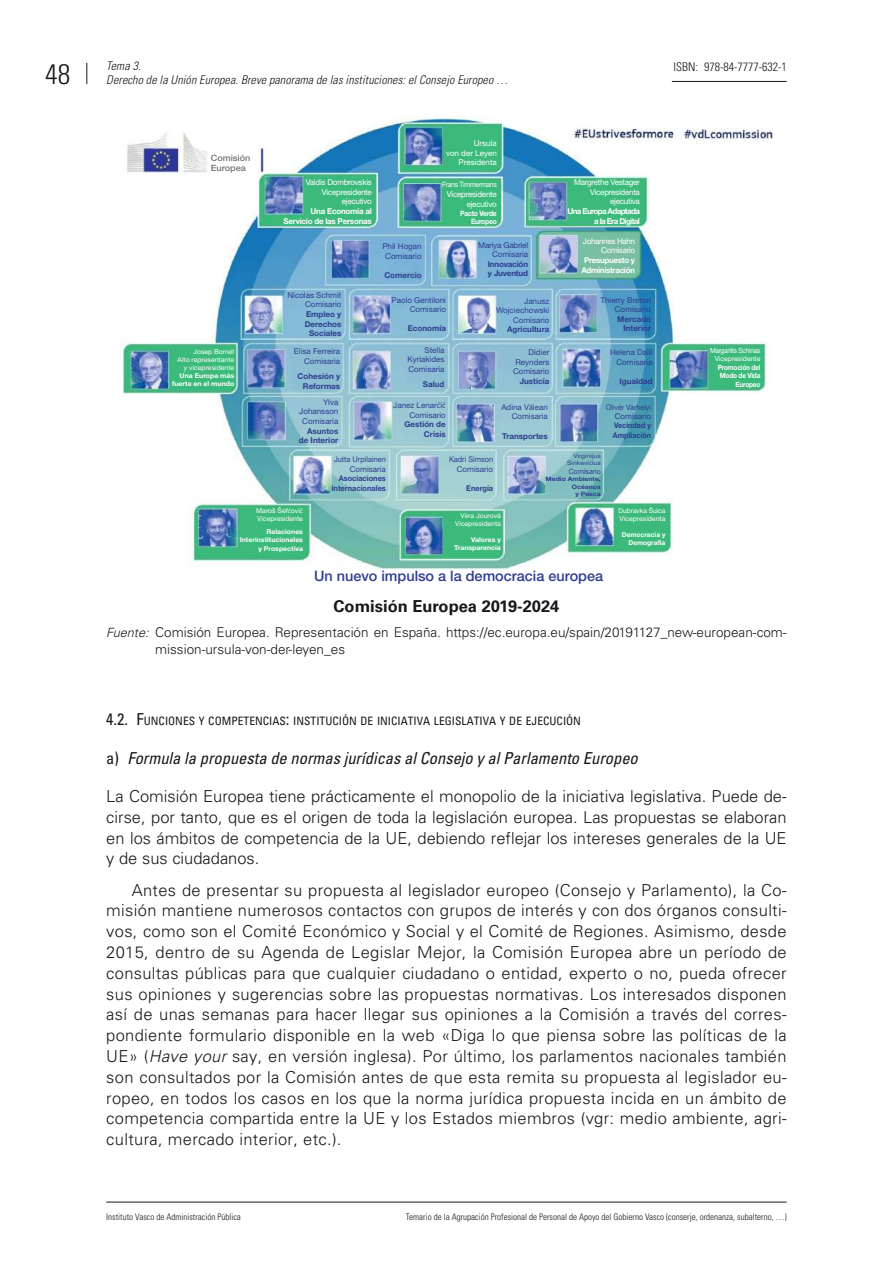
<style>
.page{position:relative;width:893px;height:1263px;background:#fff}
.page>*{position:absolute;margin:0;border:0;box-sizing:border-box;transform-origin:0 0}
.t1{font:300 condensed 28.2px "Univers LT Std";color:#1a171c}
.t2{font:300 16.5px/20.9px "Univers LT Std";letter-spacing:.01em;color:#1a171c;text-align:justify}
.t3{font:italic condensed 16.5px "Univers LT Std";color:#1a171c}
.t4{font:700 16.5px "Univers LT Std";color:#1a171c}
.t5{font:500 14.4px "Helvetica Neue LT Std";color:#303d8e}
.t6{font:300 13.5px/16.8px "Univers LT Std";color:#1a171c}
.t7{font:italic 300 condensed 12px/14.4px "Univers LT Std";letter-spacing:.01em;color:#1a171c}
.t8{font:300 condensed 12px "Univers LT Std";color:#1a171c}
.t9{font:condensed 11.55px "Univers LT Std";color:#1a171c}
.t10{font:300 condensed 9px "Univers LT Std";color:#1a171c}
.t11{font:500 8.7px/10.4px "Helvetica Neue LT Std";color:#737172;scale:1.05 1}
.t12{font:7.95px/9.6px "Helvetica Neue LT Std";color:#2c3d8d;text-align:right}
.t13{font:700 7.95px/9.6px "Helvetica Neue LT Std";color:#2c3d8d;text-align:right}
.t14{font:7.95px/9.6px "Helvetica Neue LT Std";letter-spacing:-.03em;color:#fff;text-align:right}
.t15{font:700 7.95px/9.6px "Helvetica Neue LT Std";letter-spacing:-.04em;color:#fff;text-align:center}
.t16{font:700 7.95px/9.6px "Helvetica Neue LT Std";letter-spacing:-.08em;color:#fff;text-align:right}
.t17{font:7.95px/9.6px "Helvetica Neue LT Std";color:#fff;text-align:right}
.t18{font:7.95px/9.6px "Helvetica Neue LT Std";letter-spacing:-.02em;color:#2c3d8d;text-align:right}
.t19{font:700 7.95px/9.6px "Helvetica Neue LT Std";letter-spacing:-.02em;color:#2c3d8d}
.t20{font:700 7.8px/9.4px "Helvetica Neue LT Std";color:#2c3d8d;text-align:right;scale:.94 1}
.t21{font:7.8px "Helvetica Neue LT Std";color:#2c3d8d;scale:.94 1}
.t22{font:700 7.8px/9.3px "Helvetica Neue LT Std";color:#2c3d8d;scale:.92 1}
.t23{font:7.8px "Helvetica Neue LT Std";color:#2c3d8d;scale:.92 1}
.t24{font:7.5px "Helvetica Neue LT Std";color:#2c3d8d;scale:.94 1}
.t25{font:700 7.35px/8.9px "Helvetica Neue LT Std";letter-spacing:-.03em;color:#fff;text-align:right;scale:.9 1}
.t26{font:7.35px "Helvetica Neue LT Std";letter-spacing:-.03em;color:#fff;scale:.9 1}
.t27{font:700 7.2px/8.6px "Helvetica Neue LT Std";letter-spacing:-.03em;color:#fff;text-align:right;scale:.91 1}
.t28{font:7.2px "Helvetica Neue LT Std";letter-spacing:-.03em;color:#fff;scale:.91 1}
.t29{font:6.75px/8.1px "Helvetica Neue LT Std";color:#fff;text-align:right;scale:1.04 1}
.t30{font:700 6.75px/8.1px "Helvetica Neue LT Std";color:#fff;text-align:right;scale:1.04 1}
.t31{font:6.75px/8.1px "Helvetica Neue LT Std";color:#fff}
.t32{font:700 6.75px/8.1px "Helvetica Neue LT Std";color:#fff;text-align:right}
.t33{font:700 6.15px/7.4px "Helvetica Neue LT Std";color:#2c3d8d;text-align:right;scale:1.12 1}
.t34{font:6.15px/7.4px "Helvetica Neue LT Std";color:#2c3d8d;text-align:right;scale:1.12 1}
.s1{font-family:"Myriad Pro"}
.s2{font-style:italic;font-size:12.75px}
.s3{font-size:16.5px}
.s4{font-style:normal}
.s5{font-style:italic}
</style>
<div class="page">
<svg style="left:86px;top:63px;width:1px;height:21px"></svg>
<hr style="left:106px;top:1202px;width:681px;height:1px;background:#1a171c">
<img style="left:122px;top:117px;width:651px;height:454px">
<div style="left:211px;top:149px;width:42px;height:26px;background:#fff"></div>
<hr style="left:672px;top:81px;width:115px;height:1px;background:#1a171c">
<h1 class="t1" style="left:45px;top:57px;width:26px">48</h1>
<p class="t7" style="left:106px;top:58px;width:403px">Tema 3.<br>Derecho de la Unión Europea. Breve panorama de las instituciones: el Consejo Europeo …</p>
<p class="t8" style="left:673px;top:60px;width:115px">ISBN: 978-84-7777-632-1</p>
<p class="t11" style="left:211px;top:152px;width:39px">Comisión<br>Europea</p>
<p class="t29" style="left:177px;top:347px;width:56px">Josep Borrell<br>Alto representante y vicepresidente</p>
<p class="t30" style="left:172px;top:371px;width:61px">Una Europa más fuerte en el mundo</p>
<p class="t14" style="left:306px;top:177px;width:68px">Valdis Dombrovskis<br>Vicepresidente ejecutivo</p>
<p class="t15" style="left:283px;top:206px;width:90px;text-align:right">Una Economía al<br>Servicio de las Personas</p>
<p class="t12" style="left:382px;top:241px;width:41px;text-align:center">Phil Hogan<br>Comisario</p>
<p class="t13" style="left:384px;top:270px;width:39px">Comercio</p>
<p class="t17" style="left:446px;top:138px;width:52px">Ursula<br>von der Leyen<br>Presidenta</p>
<p class="t26" style="left:442px;top:180px;width:62px">Frans Timmermans</p>
<p class="t14" style="left:447px;top:189px;width:51px">Vicepresidente ejecutivo</p>
<p class="t25" style="left:460px;top:208px;width:42px">Pacto Verde<br>Europeo</p>
<p class="t18" style="left:478px;top:240px;width:51px">Mariya Gabriel<br>Comisaria</p>
<p class="t19" style="left:488px;top:259px;width:42px">Innovación y Juventud</p>
<p class="t14" style="left:574px;top:177px;width:67px">Margrethe Vestager<br>Vicepresidenta ejecutiva</p>
<p class="t16" style="left:567px;top:206px;width:74px">Una Europa Adaptada a la Era Digital</p>
<p class="t14" style="left:583px;top:236px;width:54px">Johannes Hahn<br>Comisario</p>
<p class="t15" style="left:581px;top:255px;width:55px">Presupuesto y<br>Administración</p>
<p class="t12" style="left:287px;top:290px;width:55px">Nicolas Schmit<br>Comisario</p>
<p class="t13" style="left:305px;top:309px;width:38px;text-align:center">Empleo y<br>Derechos<br>Sociales</p>
<p class="t12" style="left:294px;top:346px;width:48px">Elisa Ferreira<br>Comisaria</p>
<p class="t13" style="left:298px;top:371px;width:44px">Cohesión y<br>Reformas</p>
<p class="t12" style="left:299px;top:397px;width:41px">Ylva<br>Johansson<br>Comisaria</p>
<p class="t13" style="left:299px;top:426px;width:41px">Asuntos de Interior</p>
<p class="t21" style="left:334px;top:455px;width:57px">Jutta Urpilainen</p>
<p class="t12" style="left:350px;top:464px;width:38px">Comisaria</p>
<p class="t20" style="left:331px;top:474px;width:59px">Asociaciones<br>Internacionales</p>
<p class="t12" style="left:392px;top:295px;width:56px">Paolo Gentiloni<br>Comisario</p>
<p class="t13" style="left:408px;top:324px;width:40px">Economía</p>
<p class="t12" style="left:600px;top:295px;width:52px">Thierry Breton<br>Comisario</p>
<p class="t13" style="left:617px;top:314px;width:35px">Mercado<br>Interior</p>
<p class="t12" style="left:610px;top:347px;width:44px">Helena Dalli<br>Comisaria</p>
<p class="t13" style="left:619px;top:376px;width:35px">Igualdad</p>
<p class="t12" style="left:496px;top:296px;width:55px">Janusz<br>Wojciechowski<br>Comisario</p>
<p class="t13" style="left:507px;top:325px;width:44px">Agricultura</p>
<p class="t12" style="left:407px;top:345px;width:39px;text-align:justify;text-indent:17px">Stella Kyriakides Comisaria</p>
<p class="t13" style="left:423px;top:379px;width:23px">Salud</p>
<p class="t12" style="left:513px;top:347px;width:38px;text-align:justify;text-indent:15px">Didier Reynders Comisario</p>
<p class="t13" style="left:520px;top:376px;width:31px">Justicia</p>
<p class="t12" style="left:393px;top:400px;width:54px">Janez Lenar<span class="s1">č</span>i<span class="s1">č<br></span>Comisario</p>
<p class="t13" style="left:404px;top:419px;width:43px">Gestión de<br>Crisis</p>
<p class="t23" style="left:606px;top:402px;width:51px">Olivér Várhelyi</p>
<p class="t12" style="left:615px;top:411px;width:38px">Comisario</p>
<p class="t22" style="left:613px;top:421px;width:43px">Vecindad y<br>Ampliación</p>
<p class="t12" style="left:501px;top:402px;width:48px">Adina V<span class="s1">ă</span>lean<br>Comisaria</p>
<p class="t13" style="left:502px;top:431px;width:47px">Transportes</p>
<p class="t34" style="left:567px;top:452px;width:32px">Virginijus<br>Sinkevi<span class="s1">č</span>ius</p>
<p class="t24" style="left:569px;top:467px;width:35px">Comisario</p>
<p class="t33" style="left:546px;top:475px;width:51px">Medio Ambiente,<br>Océanos<br>y Pesca</p>
<p class="t21" style="left:449px;top:455px;width:49px">Kadri Simson</p>
<p class="t12" style="left:457px;top:464px;width:38px">Comisario</p>
<p class="t20" style="left:466px;top:483px;width:30px">Energía</p>
<p class="t29" style="left:256px;top:506px;width:46px;text-align:left">Maroš Šef<span class="s1">č</span>ovi<span class="s1">č<br></span>Vicepresidente</p>
<p class="t30" style="left:240px;top:528px;width:62px">Relaciones<br>Interinstitucionales y Prospectiva</p>
<p class="t29" style="left:455px;top:511px;width:46px">V<span class="s1">ě</span>ra Jourová<br>Vicepresidenta</p>
<p class="t30" style="left:454px;top:535px;width:46px">Valores y<br>Transparencia</p>
<p class="t5" style="left:314px;top:567px;width:291px">Un nuevo impulso a la democracia europea</p>
<p class="t31" style="left:618px;top:506px;width:48px">Dubravka Šuica<br>Vicepresidenta</p>
<p class="t32" style="left:622px;top:530px;width:45px">Democracia y<br>Demografía</p>
<p class="t28" style="left:710px;top:346px;width:57px">Margaritis Schinas</p>
<p class="t29" style="left:715px;top:354px;width:46px">Vicepresidente</p>
<p class="t27" style="left:718px;top:363px;width:49px">Promoción del<br>Modo de Vida<br>Europeo</p>
<p class="t4" style="left:334px;top:596px;width:227px">Comisión Europea 2019-2024</p>
<p class="t6" style="left:155px;top:624px;width:633px;text-indent:-49px"><span class="s2">Fuente:</span> Comisión Europea. Representación en España. https://ec.europa.eu/spain/20191127_new-european-com&shy;mission-ursula-von-der-leyen_es</p>
<p class="t9" style="left:106px;top:713px;width:476px"><span class="s3">4.2.</span> <span class="s3">F</span>UNCIONES Y COMPETENCIAS<span class="s3">:</span> INSTITUCIÓN DE INICIATIVA LEGISLATIVA Y DE EJECUCIÓN</p>
<p class="t3" style="left:106px;top:748px;width:533px"><span class="s4">a)</span> Formula la propuesta de normas jurídicas al Consejo y al Parlamento Europeo</p>
<p class="t2" style="left:106px;top:786px;width:682px">La Comisión Europea tiene prácticamente el monopolio de la iniciativa legislativa. Puede de&shy;cirse, por tanto, que es el origen de toda la legislación europea. Las propuestas se elaboran en los ámbitos de competencia de la UE, debiendo reflejar los intereses generales de la UE y de sus ciudadanos.</p>
<p class="t2" style="left:106px;top:879px;width:682px;text-indent:26px">Antes de presentar su propuesta al legislador europeo (Consejo y Parlamento), la Co&shy;misión mantiene numerosos contactos con grupos de interés y con dos órganos consulti&shy;vos, como son el Comité Económico y Social y el Comité de Regiones. Asimismo, desde 2015, dentro de su Agenda de Legislar Mejor, la Comisión Europea abre un período de consultas públicas para que cualquier ciudadano o entidad, experto o no, pueda ofrecer sus opiniones y sugerencias sobre las propuestas normativas. Los interesados disponen así de unas semanas para hacer llegar sus opiniones a la Comisión a través del corres&shy;pondiente formulario disponible en la web «Diga lo que piensa sobre las políticas de la UE» (<span class="s5">Have your</span> say, en versión inglesa). Por último, los parlamentos nacionales también son consultados por la Comisión antes de que esta remita su propuesta al legislador eu&shy;ropeo, en todos los casos en los que la norma jurídica propuesta incida en un ámbito de competencia compartida entre la UE y los Estados miembros (vgr: medio ambiente, agri&shy;cultura, mercado interior, etc.).</p>
<p class="t10" style="left:106px;top:1212px;width:136px">Instituto Vasco de Administración Pública</p>
<p class="t10" style="left:406px;top:1212px;width:382px">Temario de la Agrupación Profesional de Personal de Apoyo del Gobierno Vasco (conserje, ordenanza, subalterno, …)</p>
</div>
